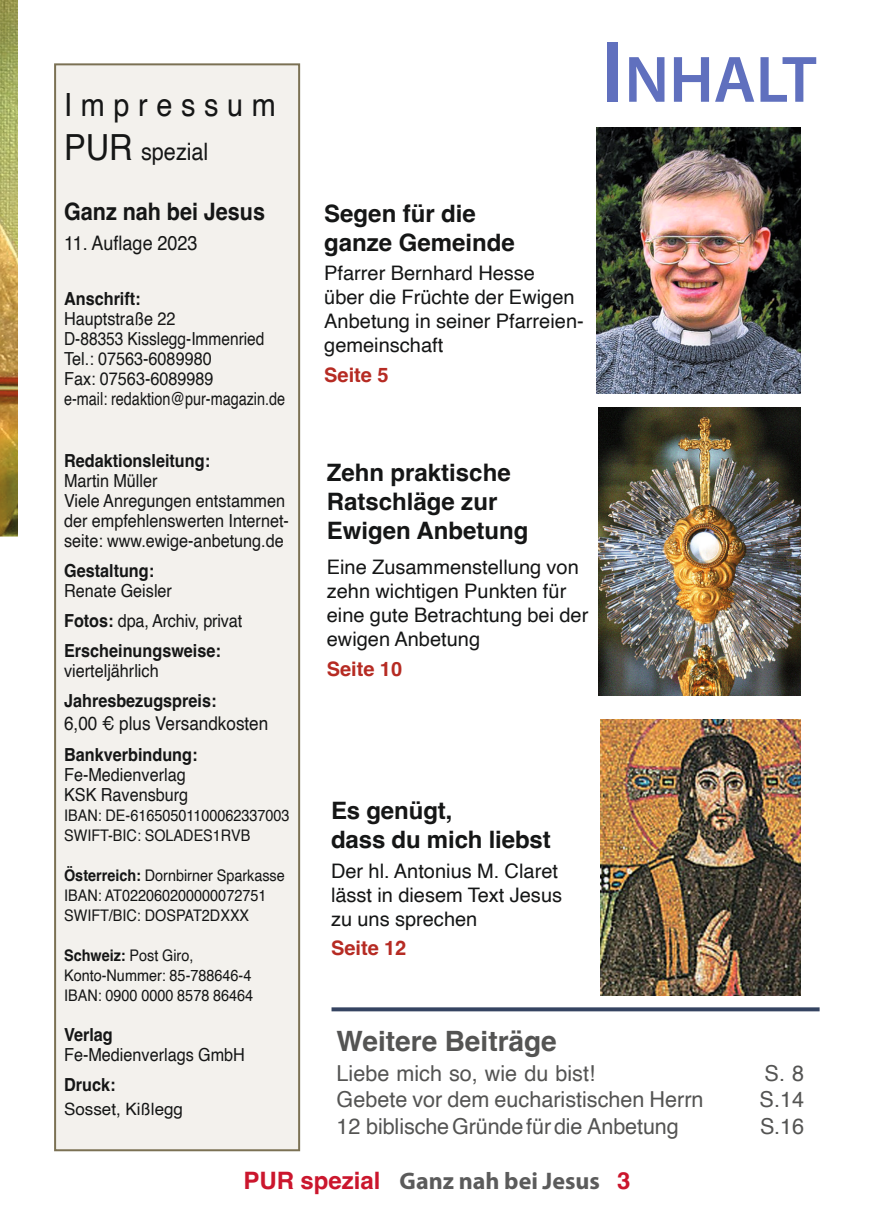
<style>
.page{position:relative;width:874px;height:1225px;background:#fff}
.page>*{position:absolute;margin:0;border:0;box-sizing:border-box;transform-origin:0 0}
.t1{font:600 66.2px "Myriad Pro";color:#6070be}
.t2{font:32px "Helvetica";letter-spacing:.3em;color:#151616;scale:.9 1}
.t3{font:700 28px "Helvetica";color:#545453}
.t4{font:700 24px "Helvetica";color:#151616}
.t5{font:700 24px "Myriad Pro";color:#5b5b5b}
.t6{font:700 24px "Helvetica";color:#151616;scale:.9 1}
.t7{font:24px "Helvetica";color:#151616;scale:.9 1}
.t8{font:22px "Helvetica";color:#545453}
.t9{font:20px/24px "Helvetica";color:#151616}
.t10{font:700 20px "Helvetica";color:#b62b23}
.t11{font:20px "Helvetica";color:#151616;scale:.9 1}
.t12{font:19px "Helvetica";color:#151616;scale:.9 1}
.t13{font:18px/20px "Helvetica";color:#151616;scale:.9 1}
.t14{font:700 18px "Helvetica";color:#151616;scale:.9 1}
.t15{font:18px "Helvetica";color:#151616;scale:.8 1}
.t16{font:18px "Helvetica";color:#151616;scale:.86 1}
.t17{font:17px "Helvetica";color:#151616}
.t18{font:16px "Helvetica";color:#151616;scale:.9 1}
.s1{font-size:36px}
.s2{font-weight:700}
.s3{font-size:88.2px}
.s4{font-family:"Helvetica";color:#cb162d}
</style>
<div class="page">
<img style="left:0;top:0;width:17px;height:536px">
<svg style="left:331px;top:1007px;width:488px;height:4px;background:#47546f"></svg>
<div style="left:55px;top:64px;width:244px;height:1086px;background:#f3f1ed"></div>
<div style="left:54px;top:63px;width:246px;height:1088px;border:2px solid #7b7154"></div>
<img style="left:596px;top:127px;width:203px;height:266px">
<img style="left:600px;top:719px;width:199px;height:276px">
<img style="left:598px;top:408px;width:201px;height:287px">
<p class="t2" style="left:64px;top:80px;width:237px">Impressum</p>
<p class="t7" style="left:64px;top:133px;width:162px"><span class="s1">PUR</span> spezial</p>
<p class="t6" style="left:64px;top:197px;width:225px">Ganz nah bei Jesus</p>
<p class="t11" style="left:64px;top:228px;width:150px">11. Auflage 2023</p>
<p class="t14" style="left:64px;top:288px;width:86px">Anschrift:</p>
<p class="t13" style="left:64px;top:310px;width:125px">Hauptstraße 22</p>
<p class="t16" style="left:64px;top:325px;width:234px">D-88353 Kisslegg-Immenried</p>
<p class="t13" style="left:64px;top:350px;width:165px">Tel.: 07563-6089980</p>
<p class="t13" style="left:64px;top:370px;width:167px">Fax: 07563-6089989</p>
<p class="t15" style="left:64px;top:385px;width:278px">e-mail: redaktion@pur-magazin.de</p>
<p class="t14" style="left:64px;top:449px;width:164px">Redaktionsleitung:</p>
<p class="t13" style="left:64px;top:471px;width:105px">Martin Müller</p>
<p class="t13" style="left:64px;top:491px;width:251px">Viele Anregungen entstammen der empfehlenswerten Internet&shy;seite: www.ewige-anbetung.de</p>
<p class="t14" style="left:64px;top:559px;width:102px">Gestaltung:</p>
<p class="t13" style="left:64px;top:581px;width:121px">Renate Geisler</p>
<p class="t13" style="left:64px;top:611px;width:199px"><span class="s2">Fotos:</span> dpa, Archiv, privat</p>
<p class="t14" style="left:64px;top:639px;width:176px">Erscheinungsweise:</p>
<p class="t13" style="left:64px;top:661px;width:107px">vierteljährlich</p>
<p class="t14" style="left:64px;top:689px;width:171px">Jahresbezugspreis:</p>
<p class="t12" style="left:64px;top:708px;width:228px">6,00 € plus Versandkosten</p>
<p class="t14" style="left:64px;top:744px;width:150px">Bankverbindung:</p>
<p class="t13" style="left:64px;top:765px;width:137px">Fe-Medienverlag</p>
<p class="t13" style="left:64px;top:785px;width:139px">KSK Ravensburg</p>
<p class="t18" style="left:64px;top:803px;width:252px">IBAN: DE-61650501100062337003</p>
<p class="t18" style="left:64px;top:823px;width:208px">SWIFT-BIC: SOLADES1RVB</p>
<p class="t18" style="left:64px;top:863px;width:246px"><span class="s2">Österreich:</span> Dornbirner Sparkasse</p>
<p class="t18" style="left:64px;top:883px;width:226px">IBAN: AT022060200000072751</p>
<p class="t18" style="left:64px;top:903px;width:207px">SWIFT/BIC: DOSPAT2DXXX</p>
<p class="t18" style="left:64px;top:943px;width:145px"><span class="s2">Schweiz:</span> Post Giro,</p>
<p class="t18" style="left:64px;top:963px;width:209px">Konto-Nummer: 85-788646-4</p>
<p class="t18" style="left:64px;top:983px;width:211px">IBAN: 0900 0000 8578 86464</p>
<p class="t14" style="left:64px;top:1024px;width:56px">Verlag</p>
<p class="t13" style="left:64px;top:1045px;width:202px">Fe-Medienverlags GmbH</p>
<p class="t14" style="left:64px;top:1074px;width:59px">Druck:</p>
<p class="t17" style="left:64px;top:1096px;width:120px">Sosset, Kißlegg</p>
<p class="t1" style="left:601px;top:37px;width:217px"><span class="s3">I</span>nhalt</p>
<p class="t4" style="left:324px;top:199px;width:153px">Segen für die</p>
<p class="t4" style="left:324px;top:227px;width:192px">ganze Gemeinde</p>
<p class="t9" style="left:324px;top:262px;width:261px">Pfarrer Bernhard Hesse<br>über die Früchte der Ewigen<br>Anbetung in seiner Pfarreien&shy;gemeinschaft</p>
<p class="t10" style="left:324px;top:363px;width:66px">Seite 5</p>
<p class="t4" style="left:326px;top:458px;width:185px">Zehn praktische</p>
<p class="t4" style="left:326px;top:487px;width:172px">Ratschläge zur</p>
<p class="t4" style="left:326px;top:515px;width:203px">Ewigen Anbetung</p>
<p class="t9" style="left:326px;top:555px;width:263px">Eine Zusammenstellung von zehn wichtigen Punkten für eine gute Betrachtung bei der ewigen Anbetung</p>
<p class="t10" style="left:326px;top:656px;width:77px">Seite 10</p>
<p class="t4" style="left:331px;top:796px;width:123px">Es genügt,</p>
<p class="t4" style="left:331px;top:825px;width:221px">dass du mich liebst</p>
<p class="t9" style="left:331px;top:859px;width:232px">Der hl. Antonius M. Claret lässt in diesem Text Jesus zu uns sprechen</p>
<p class="t10" style="left:331px;top:936px;width:77px">Seite 12</p>
<p class="t3" style="left:336px;top:1023px;width:222px">Weitere Beiträge</p>
<p class="t8" style="left:336px;top:1056px;width:260px">Liebe mich so, wie du bist!</p>
<p class="t8" style="left:764px;top:1056px;width:41px">S. 8</p>
<p class="t8" style="left:336px;top:1082px;width:368px">Gebete vor dem eucharistischen Herrn</p>
<p class="t8" style="left:759px;top:1082px;width:46px">S.14</p>
<p class="t8" style="left:336px;top:1108px;width:343px">12 biblische Gründe für die Anbetung</p>
<p class="t8" style="left:759px;top:1108px;width:46px">S.16</p>
<p class="t5" style="left:243px;top:1165px;width:388px"><span class="s4">PUR spezial</span> Ganz nah bei Jesus <span class="s4">3</span></p>
</div>
